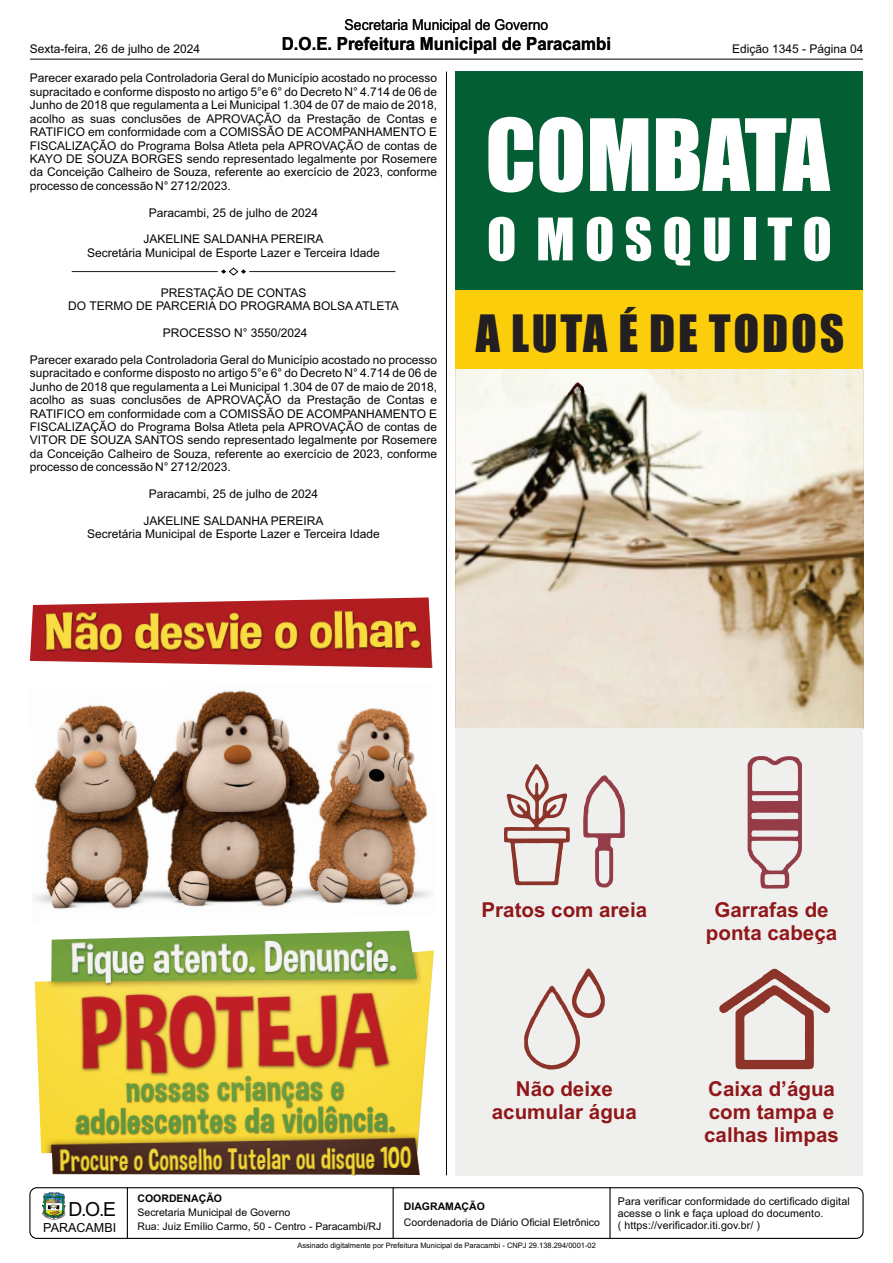
<style>
.page{position:relative;width:893px;height:1263px;background:#fff}
.page>*{position:absolute;margin:0;border:0;box-sizing:border-box;transform-origin:0 0}
.t1{font:91.8px "Impact";color:#fff}
.t2{font:54.15px "Impact";letter-spacing:.185em;color:#fff}
.t3{font:47.55px "Impact";letter-spacing:.055em;color:#231f20}
.t4{font:700 20.55px/23px "Arial";color:#90171a;text-align:center}
.t5{font:19.35px "Arial";color:#040504}
.t6{font:700 18px "Arial";color:#040504;scale:.93 1}
.t7{font:15px "Arial";color:#040504;scale:.93 1}
.t8{font:12.6px "Arial";color:#040504}
.t9{font:12px/13.4px "Arial";color:#040504;text-align:center}
.t10{font:10.65px/11.9px "Arial";letter-spacing:.01em;color:#040504}
.t11{font:10.5px/13.8px "Arial";color:#040504}
.t12{font:700 10.5px "Arial";color:#040504}
.t13{font:7.5px "Arial";color:#040504}
</style>
<div class="page">
<img style="left:42px;top:1192px;width:23px;height:28px">
<div style="left:29px;top:1187px;width:835px;height:52px;border:1px solid #040504;border-radius:7px"></div>
<hr style="left:609px;top:1187px;width:2px;height:52px;background:#040504">
<hr style="left:127px;top:1187px;width:1px;height:52px;background:#040504">
<hr style="left:393px;top:1187px;width:1px;height:52px;background:#040504">
<hr style="left:30px;top:59px;width:833px;height:1px;background:#040504">
<hr style="left:446px;top:72px;width:1px;height:1103px;background:#040504">
<hr style="left:72px;top:271px;width:145px;height:1px;background:#040504">
<hr style="left:250px;top:271px;width:145px;height:1px;background:#040504">
<svg style="left:221px;top:267px;width:25px;height:9px"></svg>
<img style="left:456px;top:369px;width:407px;height:359px">
<div style="left:456px;top:72px;width:407px;height:218px;background:#035e33"></div>
<div style="left:456px;top:728px;width:407px;height:447px;background:#eff0ed"></div>
<svg style="left:719px;top:968px;width:112px;height:102px"></svg>
<svg style="left:524px;top:968px;width:81px;height:102px"></svg>
<svg style="left:747px;top:756px;width:55px;height:133px"></svg>
<svg style="left:583px;top:775px;width:42px;height:113px"></svg>
<svg style="left:504px;top:764px;width:66px;height:122px"></svg>
<div style="left:456px;top:290px;width:407px;height:79px;background:#fccd0a"></div>
<img style="left:30px;top:597px;width:402px;height:71px">
<img style="left:33px;top:690px;width:400px;height:219px">
<img style="left:35px;top:930px;width:399px;height:245px">
<p class="t7" style="left:345px;top:19px;width:220px">Secretaria Municipal de Governo</p>
<p class="t9" style="left:30px;top:44px;width:172px">Sexta-feira, 26 de julho de 2024</p>
<h3 class="t6" style="left:282px;top:37px;width:355px">D.O.E. Prefeitura Municipal de Paracambi</h3>
<p class="t9" style="left:732px;top:43px;width:133px">Edição 1345 - Página 04</p>
<p class="t9" style="left:30px;top:73px;width:409px;text-align:justify">Parecer exarado pela Controladoria Geral do Município acostado no processo supracitado e conforme disposto no artigo 5°e 6° do Decreto N° 4.714 de 06 de Junho de 2018 que regulamenta a Lei Municipal 1.304 de 07 de maio de 2018, acolho as suas conclusões de APROVAÇÃO da Prestação de Contas e RATIFICO em conformidade com a COMISSÃO DE ACOMPANHAMENTO E FISCALIZAÇÃO do Programa Bolsa Atleta pela APROVAÇÃO de contas de KAYO DE SOUZA BORGES sendo representado legalmente por Rosemere da Conceição Calheiro de Souza, referente ao exercício de 2023, conforme processo de concessão N° 2712/2023.</p>
<p class="t9" style="left:149px;top:207px;width:171px">Paracambi, 25 de julho de 2024</p>
<p class="t9" style="left:87px;top:234px;width:294px">JAKELINE SALDANHA PEREIRA<br>Secretária Municipal de Esporte Lazer e Terceira Idade</p>
<p class="t9" style="left:68px;top:287px;width:332px">PRESTAÇÃO DE CONTAS<br>DO TERMO DE PARCERIA DO PROGRAMA BOLSA ATLETA</p>
<p class="t9" style="left:163px;top:327px;width:146px">PROCESSO N° 3550/2024</p>
<p class="t9" style="left:30px;top:354px;width:409px;text-align:justify">Parecer exarado pela Controladoria Geral do Município acostado no processo supracitado e conforme disposto no artigo 5°e 6° do Decreto N° 4.714 de 06 de Junho de 2018 que regulamenta a Lei Municipal 1.304 de 07 de maio de 2018, acolho as suas conclusões de APROVAÇÃO da Prestação de Contas e RATIFICO em conformidade com a COMISSÃO DE ACOMPANHAMENTO E FISCALIZAÇÃO do Programa Bolsa Atleta pela APROVAÇÃO de contas de VITOR DE SOUZA SANTOS sendo representado legalmente por Rosemere da Conceição Calheiro de Souza, referente ao exercício de 2023, conforme processo de concessão N° 2712/2023.</p>
<p class="t9" style="left:149px;top:488px;width:171px">Paracambi, 25 de julho de 2024</p>
<p class="t9" style="left:87px;top:515px;width:294px">JAKELINE SALDANHA PEREIRA<br>Secretária Municipal de Esporte Lazer e Terceira Idade</p>
<h1 class="t1" style="left:485px;top:118px;width:346px">COMBATA</h1>
<h2 class="t2" style="left:487px;top:218px;width:347px">O MOSQUITO</h2>
<h3 class="t3" style="left:476px;top:314px;width:370px">A LUTA É DE TODOS</h3>
<h3 class="t4" style="left:482px;top:900px;width:167px">Pratos com areia</h3>
<h3 class="t4" style="left:706px;top:900px;width:133px">Garrafas de ponta cabeça</h3>
<h3 class="t5" style="left:69px;top:1201px;width:49px">D.O.E</h3>
<p class="t8" style="left:43px;top:1222px;width:74px">PARACAMBI</p>
<p class="t12" style="left:137px;top:1195px;width:86px">COORDENAÇÃO</p>
<p class="t11" style="left:137px;top:1206px;width:245px">Secretaria Municipal de Governo<br>Rua: Juiz Emílio Carmo, 50 - Centro - Paracambi/RJ</p>
<h3 class="t4" style="left:492px;top:1079px;width:147px">Não deixe acumular água</h3>
<h3 class="t4" style="left:704px;top:1079px;width:136px;text-align:left">Caixa d’água com tampa e calhas limpas</h3>
<p class="t12" style="left:404px;top:1202px;width:83px">DIAGRAMAÇÃO</p>
<p class="t11" style="left:404px;top:1216px;width:198px">Coordenadoria de Diário Oficial Eletrônico</p>
<p class="t10" style="left:618px;top:1196px;width:233px">Para verificar conformidade do certificado digital acesse o link e faça upload do documento.<br>( https://verificador.iti.gov.br/ )</p>
<p class="t13" style="left:297px;top:1242px;width:300px">Assinado digitalmente por Prefeitura Municipal de Paracambi - CNPJ 29.138.294/0001-02</p>
</div>
